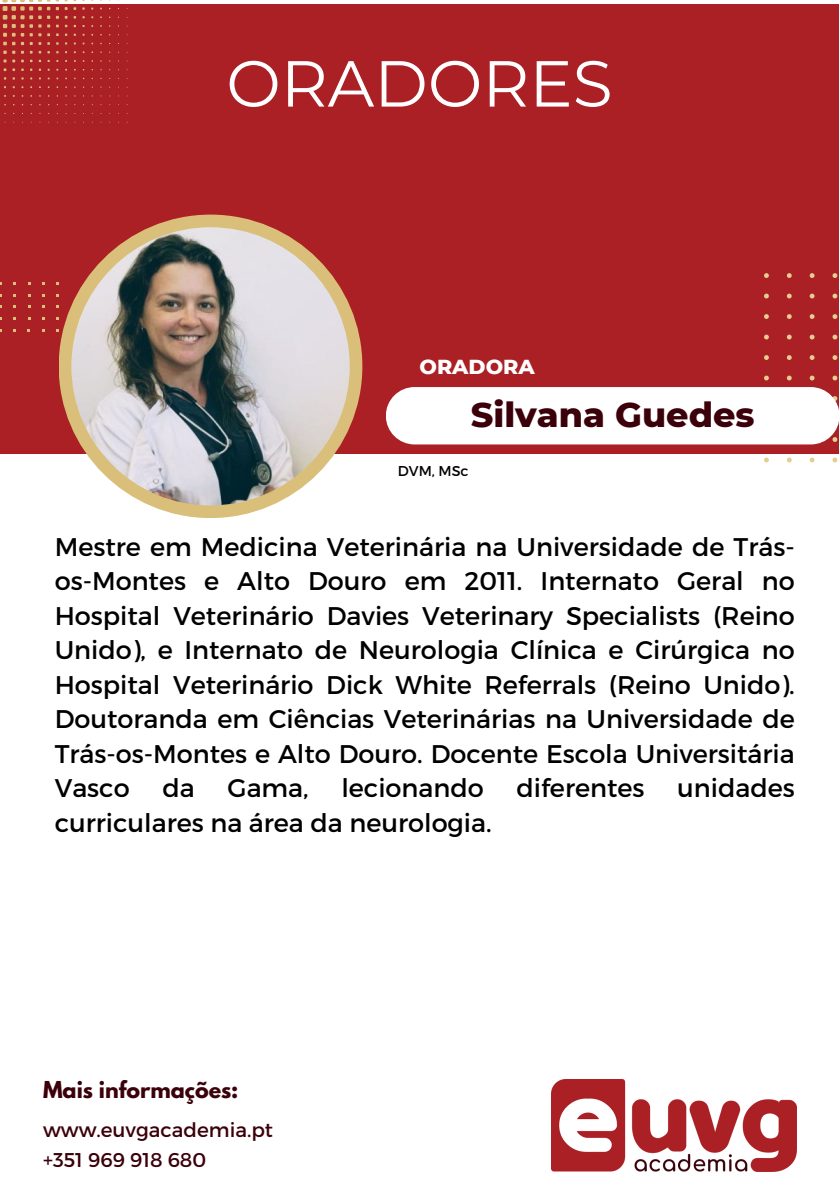
<style>
.page{position:relative;width:839px;height:1191px;background:#fff}
.page>*{position:absolute;margin:0;border:0;box-sizing:border-box;transform-origin:0 0}
.t1{font:64.8px "Montserrat";color:#fff}
.t2{font:800 34.8px "Montserrat";color:#3b000a}
.t3{font:25.6px/34.4px "Montserrat";color:#000;text-align:justify}
.t4{font:700 20.6px "League Spartan";color:#3b000a}
.t5{font:800 20.6px "Montserrat";color:#fff}
.t6{font:20px/30.8px "Montserrat";color:#3b000a}
.t7{font:14.2px "Montserrat";color:#000}
</style>
<div class="page">
<div style="left:0;top:5px;width:838px;height:449px;background:#ab2025"></div>
<div style="left:59px;top:215px;width:303px;height:303px;background:#dabf7a;border-radius:50%"></div>
<img style="left:71px;top:227px;width:279px;height:278px;border-radius:50%">
<svg style="left:3px;top:51px;width:12px;height:20px"></svg>
<svg style="left:2px;top:0;width:48px;height:45px"></svg>
<svg style="left:764px;top:273px;width:4px;height:5px"></svg>
<svg style="left:786px;top:273px;width:5px;height:5px"></svg>
<svg style="left:809px;top:273px;width:5px;height:5px"></svg>
<svg style="left:832px;top:273px;width:5px;height:5px"></svg>
<svg style="left:764px;top:294px;width:4px;height:4px"></svg>
<svg style="left:786px;top:294px;width:5px;height:4px"></svg>
<svg style="left:809px;top:294px;width:5px;height:4px"></svg>
<svg style="left:832px;top:294px;width:5px;height:4px"></svg>
<svg style="left:764px;top:314px;width:4px;height:5px"></svg>
<svg style="left:786px;top:314px;width:5px;height:5px"></svg>
<svg style="left:809px;top:314px;width:5px;height:5px"></svg>
<svg style="left:832px;top:314px;width:5px;height:5px"></svg>
<svg style="left:764px;top:335px;width:4px;height:4px"></svg>
<svg style="left:786px;top:335px;width:5px;height:4px"></svg>
<svg style="left:809px;top:335px;width:5px;height:4px"></svg>
<svg style="left:832px;top:335px;width:5px;height:4px"></svg>
<svg style="left:764px;top:355px;width:4px;height:5px"></svg>
<svg style="left:786px;top:355px;width:5px;height:5px"></svg>
<svg style="left:809px;top:355px;width:5px;height:5px"></svg>
<svg style="left:832px;top:355px;width:5px;height:5px"></svg>
<svg style="left:764px;top:376px;width:4px;height:4px"></svg>
<svg style="left:786px;top:376px;width:5px;height:4px"></svg>
<svg style="left:809px;top:376px;width:5px;height:4px"></svg>
<svg style="left:832px;top:376px;width:5px;height:4px"></svg>
<svg style="left:832px;top:396px;width:5px;height:5px"></svg>
<svg style="left:832px;top:437px;width:5px;height:5px"></svg>
<svg style="left:764px;top:458px;width:4px;height:4px"></svg>
<svg style="left:787px;top:458px;width:4px;height:4px"></svg>
<svg style="left:809px;top:458px;width:5px;height:4px"></svg>
<svg style="left:832px;top:458px;width:5px;height:4px"></svg>
<div style="left:386px;top:387px;width:452px;height:57px;background:#fff;border-radius:29px"></div>
<img style="left:551px;top:1080px;width:245px;height:92px">
<h1 class="t1" style="left:226px;top:44px;width:388px">ORADORES</h1>
<p class="t5" style="left:419px;top:354px;width:117px">ORADORA</p>
<h2 class="t2" style="left:471px;top:394px;width:285px">Silvana Guedes</h2>
<p class="t7" style="left:398px;top:461px;width:72px">DVM, MSc</p>
<p class="t3" style="left:55px;top:528px;width:741px">Mestre em Medicina Veterinária na Universidade de Trás&shy;os-Montes e Alto Douro em 2011. Internato Geral no Hospital Veterinário Davies Veterinary Specialists (Reino Unido), e Internato de Neurologia Clínica e Cirúrgica no Hospital Veterinário Dick White Referrals (Reino Unido).<br>Doutoranda em Ciências Veterinárias na Universidade de Trás-os-Montes e Alto Douro. Docente Escola Universitária Vasco</p>
<p class="t3" style="left:162px;top:769px;width:34px">da</p>
<p class="t3" style="left:227px;top:769px;width:83px">Gama,</p>
<p class="t3" style="left:341px;top:769px;width:144px">lecionando</p>
<p class="t3" style="left:516px;top:769px;width:129px">diferentes</p>
<p class="t3" style="left:677px;top:769px;width:119px">unidades</p>
<p class="t3" style="left:55px;top:804px;width:438px">curriculares na área da neurologia.</p>
<p class="t4" style="left:43px;top:1079px;width:197px">Mais informações:</p>
<p class="t6" style="left:43px;top:1113px;width:231px">www.euvgacademia.pt +351 969 918 680</p>
</div>
